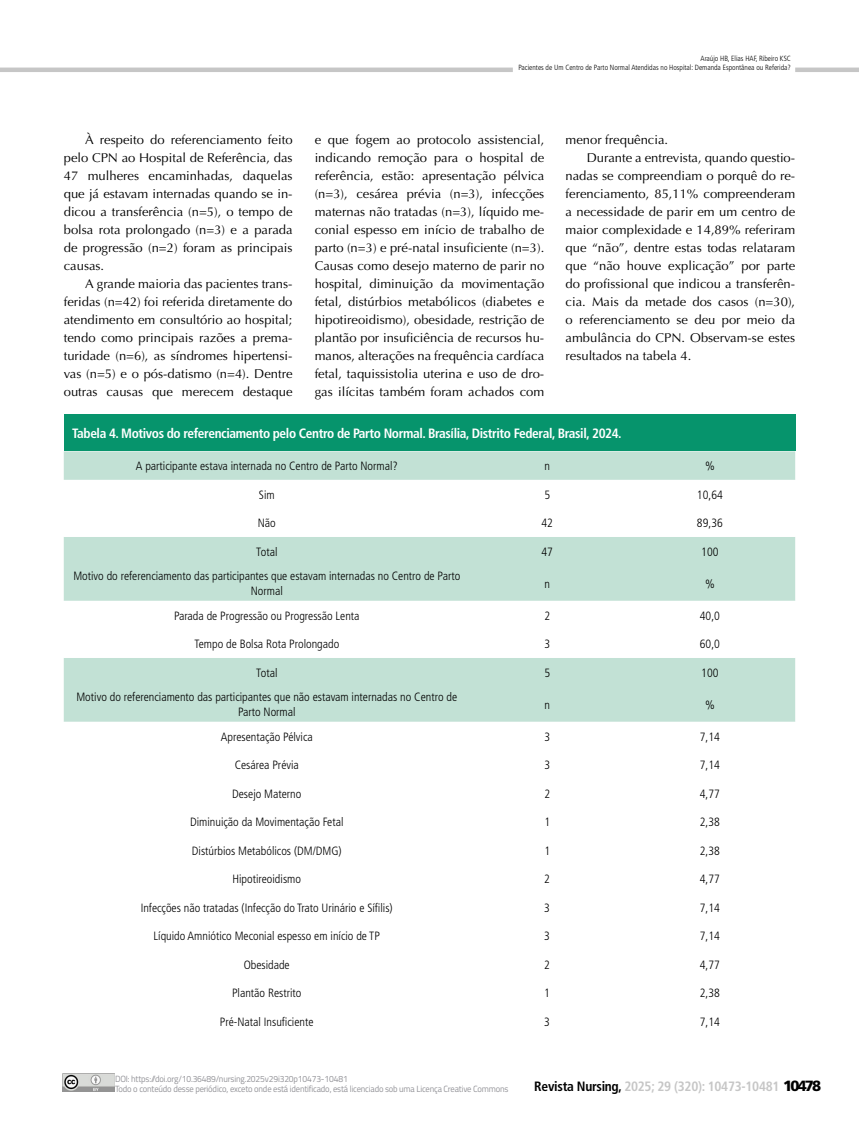
<style>
.page{position:relative;width:859px;height:1132px;background:#fff}
.page>*{position:absolute;margin:0;border:0;box-sizing:border-box;transform-origin:0 0}
.t1{font:700 condensed 13.5px "Frutiger LT Std";letter-spacing:-.03em;color:#fff}
.t2{font:700 condensed 13.5px "Frutiger LT Std";letter-spacing:-.02em;color:#c6c6c6}
.t3{font:12.75px/18px "Optima LT Std";color:#000;text-align:justify}
.t4{font:300 condensed 12px/14.4px "Frutiger LT Std";color:#000;text-align:center}
.t5{font:9px/9.4px "Titillium";letter-spacing:-.02em;color:#939398;scale:.95 1}
.t6{font:300 condensed 7.5px/9px "Frutiger LT Std";color:#000;text-align:right}
.s1{color:#000}
.s2{font-weight:900;font-stretch:normal;font-size:14.85px;color:#000}
</style>
<div class="page">
<hr style="left:0;top:68px;width:513px;height:4px;background:#c6c6c6">
<hr style="left:795px;top:68px;width:64px;height:4px;background:#c6c6c6">
<img style="left:63px;top:1073px;width:51px;height:18px">
<div style="left:64px;top:414px;width:731px;height:36px;background:#06946c"></div>
<div style="left:64px;top:451px;width:731px;height:28px;background:#c2e1d5"></div>
<svg style="left:64px;top:479px;width:731px;height:243px;fill:#c2e1d5"></svg>
<p class="t6" style="left:518px;top:54px;width:274px">Araújo HB, Elias HAF, Ribeiro KSC<br>Pacientes de Um Centro de Parto Normal Atendidas no Hospital: Demanda Espontânea ou Referida?</p>
<p class="t3" style="left:64px;top:131px;width:230px;text-indent:21px">À respeito do referenciamento feito pelo CPN ao Hospital de Referência, das 47 mulheres encaminhadas, daquelas que já estavam internadas quando se in&shy;dicou a transferência (n=5), o tempo de bolsa rota prolongado (n=3) e a parada de progressão (n=2) foram as principais causas.</p>
<p class="t3" style="left:64px;top:275px;width:230px;text-indent:21px">A grande maioria das pacientes trans&shy;feridas (n=42) foi referida diretamente do atendimento em consultório ao hospital; tendo como principais razões a prema&shy;turidade (n=6), as síndromes hipertensi&shy;vas (n=5) e o pós-datismo (n=4). Dentre outras causas que merecem destaque</p>
<p class="t3" style="left:315px;top:131px;width:231px">e que fogem ao protocolo assistencial, indicando remoção para o hospital de referência, estão: apresentação pélvica (n=3), cesárea prévia (n=3), infecções maternas não tratadas (n=3), líquido me&shy;conial espesso em início de trabalho de parto (n=3) e pré-natal insuficiente (n=3).<br>Causas como desejo materno de parir no hospital, diminuição da movimentação fetal, distúrbios metabólicos (diabetes e hipotireoidismo), obesidade, restrição de plantão por insuficiência de recursos hu&shy;manos, alterações na frequência cardíaca fetal, taquissistolia uterina e uso de dro&shy;gas ilícitas também foram achados com</p>
<p class="t3" style="left:566px;top:131px;width:104px">menor frequência.</p>
<p class="t3" style="left:587px;top:149px;width:210px">Durante a entrevista, quando questio-</p>
<p class="t3" style="left:566px;top:167px;width:231px">nadas se compreendiam o porquê do re-</p>
<p class="t3" style="left:566px;top:185px;width:231px">ferenciamento, 85,11% compreenderam</p>
<p class="t3" style="left:566px;top:203px;width:231px">a necessidade de parir em um centro de</p>
<p class="t3" style="left:566px;top:221px;width:231px">maior complexidade e 14,89% referiram</p>
<p class="t3" style="left:566px;top:239px;width:231px">que “não”, dentre estas todas relataram</p>
<p class="t3" style="left:566px;top:257px;width:231px">que “não houve explicação” por parte</p>
<p class="t3" style="left:566px;top:275px;width:231px">do profissional que indicou a transferên-</p>
<p class="t3" style="left:566px;top:293px;width:231px">cia. Mais da metade dos casos (n=30),</p>
<p class="t3" style="left:566px;top:311px;width:231px">o referenciamento se deu por meio da</p>
<p class="t3" style="left:566px;top:329px;width:231px">ambulância do CPN. Observam-se estes</p>
<p class="t3" style="left:566px;top:347px;width:127px">resultados na tabela 4.</p>
<p class="t1" style="left:72px;top:425px;width:551px">Tabela 4. Motivos do referenciamento pelo Centro de Parto Normal. Brasília, Distrito Federal, Brasil, 2024.</p>
<p class="t4" style="left:136px;top:459px;width:264px">A participante estava internada no Centro de Parto Normal?</p>
<p class="t4" style="left:544px;top:459px;width:7px">n</p>
<p class="t4" style="left:705px;top:459px;width:11px">%</p>
<p class="t4" style="left:259px;top:487px;width:17px">Sim</p>
<p class="t4" style="left:544px;top:487px;width:7px">5</p>
<p class="t4" style="left:697px;top:487px;width:27px">10,64</p>
<p class="t4" style="left:258px;top:516px;width:20px">Não</p>
<p class="t4" style="left:541px;top:516px;width:13px">42</p>
<p class="t4" style="left:697px;top:516px;width:27px">89,36</p>
<p class="t4" style="left:256px;top:544px;width:23px">Total</p>
<p class="t4" style="left:541px;top:544px;width:13px">47</p>
<p class="t4" style="left:701px;top:544px;width:19px">100</p>
<p class="t4" style="left:73px;top:569px;width:388px">Motivo do referenciamento das participantes que estavam internadas no Centro de Parto<br>Normal</p>
<p class="t4" style="left:544px;top:576px;width:7px">n</p>
<p class="t4" style="left:705px;top:576px;width:11px">%</p>
<p class="t4" style="left:174px;top:608px;width:187px">Parada de Progressão ou Progressão Lenta</p>
<p class="t4" style="left:544px;top:608px;width:7px">2</p>
<p class="t4" style="left:700px;top:608px;width:22px">40,0</p>
<p class="t4" style="left:194px;top:636px;width:146px">Tempo de Bolsa Rota Prolongado</p>
<p class="t4" style="left:544px;top:636px;width:7px">3</p>
<p class="t4" style="left:700px;top:636px;width:22px">60,0</p>
<p class="t4" style="left:256px;top:665px;width:23px">Total</p>
<p class="t4" style="left:544px;top:665px;width:7px">5</p>
<p class="t4" style="left:701px;top:665px;width:19px">100</p>
<p class="t4" style="left:76px;top:690px;width:382px">Motivo do referenciamento das participantes que não estavam internadas no Centro de<br>Parto Normal</p>
<p class="t4" style="left:544px;top:697px;width:7px">n</p>
<p class="t4" style="left:705px;top:697px;width:11px">%</p>
<p class="t4" style="left:221px;top:729px;width:94px">Apresentação Pélvica</p>
<p class="t4" style="left:544px;top:729px;width:7px">3</p>
<p class="t4" style="left:700px;top:729px;width:22px">7,14</p>
<p class="t4" style="left:235px;top:757px;width:66px">Cesárea Prévia</p>
<p class="t4" style="left:544px;top:757px;width:7px">3</p>
<p class="t4" style="left:700px;top:757px;width:22px">7,14</p>
<p class="t4" style="left:232px;top:786px;width:71px">Desejo Materno</p>
<p class="t4" style="left:544px;top:786px;width:7px">2</p>
<p class="t4" style="left:700px;top:786px;width:22px">4,77</p>
<p class="t4" style="left:190px;top:814px;width:155px">Diminuição da Movimentação Fetal</p>
<p class="t4" style="left:544px;top:814px;width:7px">1</p>
<p class="t4" style="left:700px;top:814px;width:22px">2,38</p>
<p class="t4" style="left:192px;top:843px;width:151px">Distúrbios Metabólicos (DM/DMG)</p>
<p class="t4" style="left:544px;top:843px;width:7px">1</p>
<p class="t4" style="left:700px;top:843px;width:22px">2,38</p>
<p class="t4" style="left:232px;top:871px;width:70px">Hipotireoidismo</p>
<p class="t4" style="left:544px;top:871px;width:7px">2</p>
<p class="t4" style="left:700px;top:871px;width:22px">4,77</p>
<p class="t4" style="left:141px;top:900px;width:253px">Infecções não tratadas (Infecção do Trato Urinário e Sífilis)</p>
<p class="t4" style="left:544px;top:900px;width:7px">3</p>
<p class="t4" style="left:700px;top:900px;width:22px">7,14</p>
<p class="t4" style="left:154px;top:928px;width:228px">Líquido Amniótico Meconial espesso em início de TP</p>
<p class="t4" style="left:544px;top:928px;width:7px">3</p>
<p class="t4" style="left:700px;top:928px;width:22px">7,14</p>
<p class="t4" style="left:244px;top:957px;width:48px">Obesidade</p>
<p class="t4" style="left:544px;top:957px;width:7px">2</p>
<p class="t4" style="left:700px;top:957px;width:22px">4,77</p>
<p class="t4" style="left:232px;top:985px;width:71px">Plantão Restrito</p>
<p class="t4" style="left:544px;top:985px;width:7px">1</p>
<p class="t4" style="left:700px;top:985px;width:22px">2,38</p>
<p class="t4" style="left:220px;top:1014px;width:95px">Pré-Natal Insuficiente</p>
<p class="t4" style="left:544px;top:1014px;width:7px">3</p>
<p class="t4" style="left:700px;top:1014px;width:22px">7,14</p>
<p class="t5" style="left:115px;top:1073px;width:416px">DOI: https://doi.org/10.36489/nursing.2025v29i320p10473-10481<br>Todo o conteúdo desse periódico, exceto onde está identificado, está licenciado sob uma Licença Creative Commons</p>
<p class="t2" style="left:534px;top:1077px;width:289px"><span class="s1">Revista Nursing,</span> 2025; 29 (320): 10473-10481 <span class="s2">10478</span></p>
</div>
